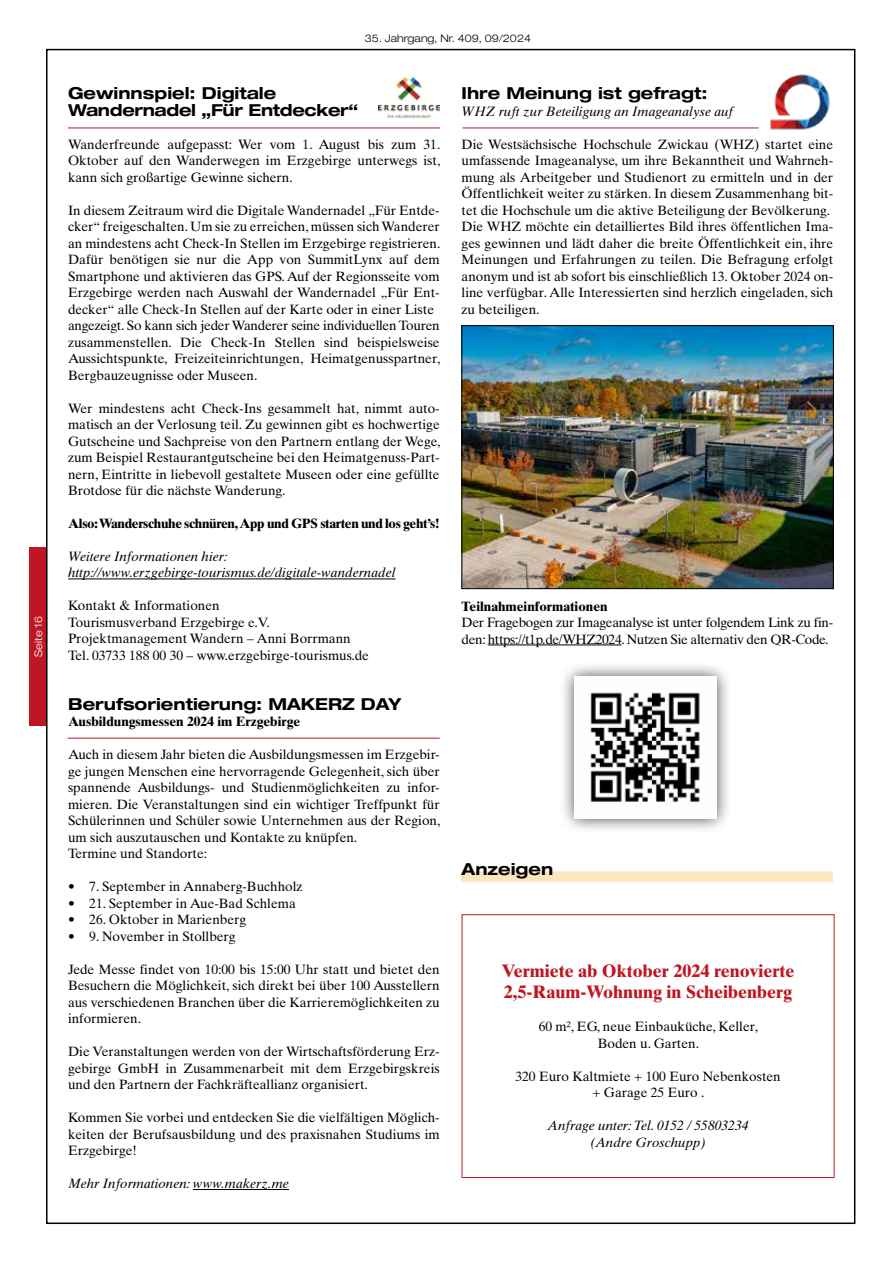
<style>
.page{position:relative;width:893px;height:1263px;background:#fff}
.page>*{position:absolute;margin:0;border:0;box-sizing:border-box;transform-origin:0 0}
.t1{font:700 18px/21px "Times Ten East A";color:#be1622}
.t2{font:700 expanded 16.5px "Helvetica Neue";color:#000}
.t3{font:700 expanded 16.5px/16.5px "Helvetica Neue";letter-spacing:-.02em;color:#000}
.t4{font:13.5px/16.5px "Times Ten";color:#000;text-align:justify}
.t5{font:italic 13.5px/16.5px "Times Ten";color:#000}
.t6{font:13.5px/16.5px "Times Ten";letter-spacing:-.025em;color:#000}
.t7{font:700 13.5px "Times Ten East A";letter-spacing:-.025em;color:#000}
.t8{font:700 13.5px "Times Ten East A";color:#000}
.t9{font:300 expanded 10.5px "Helvetica Neue";color:#000}
.t10{font:300 expanded 10.5px "Helvetica Neue";color:#fff}
</style>
<div class="page">
<div style="left:29px;top:547px;width:17px;height:179px;background:#be1622"></div>
<div style="left:461px;top:871px;width:372px;height:11px;background:#fee5be"></div>
<hr style="left:68px;top:579px;width:327px;height:1px;background:#000">
<hr style="left:193px;top:1189px;width:96px;height:1px;background:#000">
<hr style="left:68px;top:128px;width:372px;height:1px;background:#be1622">
<img style="left:378px;top:78px;width:61px;height:40px">
<hr style="left:488px;top:645px;width:133px;height:1px;background:#000">
<hr style="left:68px;top:738px;width:372px;height:1px;background:#be1622">
<div style="left:462px;top:914px;width:372px;height:264px;border:1px solid #be1622"></div>
<img style="left:464px;top:327px;width:368px;height:260px">
<div style="left:462px;top:325px;width:372px;height:264px;border:1px solid #000"></div>
<div style="left:559px;top:661px;width:173px;height:173px;background:#000;opacity:.75"></div>
<img style="left:574px;top:677px;width:142px;height:142px">
<img style="left:770px;top:74px;width:60px;height:56px">
<hr style="left:462px;top:128px;width:297px;height:1px;background:#be1622">
<p class="t10" style="left:32px;top:657px;width:42px;rotate:-90deg">Seite 16</p>
<p class="t9" style="left:365px;top:32px;width:168px">35. Jahrgang, Nr. 409, 09/2024</p>
<p class="t3" style="left:68px;top:84px;width:292px">Gewinnspiel: Digitale<br>Wandernadel „Für Entdecker“</p>
<p class="t4" style="left:68px;top:136px;width:374px">Wanderfreunde aufgepasst: Wer vom 1. August bis zum 31.<br>Oktober auf den Wanderwegen im Erzgebirge unterwegs ist, kann sich großartige Gewinne sichern.</p>
<p class="t4" style="left:68px;top:202px;width:374px;text-align:left">In diesem Zeitraum wird die Digitale Wandernadel „Für Entde&shy;cker“ freigeschalten. Um sie zu erreichen, müssen sich Wanderer an mindestens acht Check-In Stellen im Erzgebirge registrieren.<br>Dafür benötigen sie nur die App von SummitLynx auf dem Smartphone und aktivieren das GPS. Auf der Regionsseite vom Erzgebirge werden nach Auswahl der Wandernadel „Für Ent&shy;decker“ alle Check-In Stellen auf der Karte oder in einer Liste angezeigt. So kann sich jeder Wanderer seine individuellen Touren zusammenstellen. Die Check-In Stellen sind beispielsweise Aussichtspunkte, Freizeiteinrichtungen, Heimatgenusspartner, Bergbauzeugnisse oder Museen.</p>
<p class="t4" style="left:68px;top:400px;width:374px">Wer mindestens acht Check-Ins gesammelt hat, nimmt auto&shy;matisch an der Verlosung teil. Zu gewinnen gibt es hochwertige Gutscheine und Sachpreise von den Partnern entlang der Wege, zum Beispiel Restaurantgutscheine bei den Heimatgenuss-Part&shy;nern, Eintritte in liebevoll gestaltete Museen oder eine gefüllte Brotdose für die nächste Wanderung.</p>
<p class="t7" style="left:68px;top:515px;width:373px">Also: Wanderschuhe schnüren, App und GPS starten und los geht’s!</p>
<p class="t5" style="left:68px;top:548px;width:329px">Weitere Informationen hier: http://www.erzgebirge-tourismus.de/digitale-wandernadel</p>
<p class="t4" style="left:68px;top:597px;width:302px;text-align:left">Kontakt &amp; Informationen<br>Tourismusverband Erzgebirge e.V.<br>Projektmanagement Wandern – Anni Borrmann Tel. 03733 188 00 30 – www.erzgebirge-tourismus.de</p>
<p class="t2" style="left:68px;top:693px;width:335px">Berufsorientierung: MAKERZ DAY</p>
<p class="t8" style="left:68px;top:713px;width:234px">Ausbildungsmessen 2024 im Erzgebirge</p>
<p class="t4" style="left:68px;top:746px;width:374px;text-align:left">Auch in diesem Jahr bieten die Ausbildungsmessen im Erzgebir&shy;ge jungen Menschen eine hervorragende Gelegenheit, sich über spannende Ausbildungs- und Studienmöglichkeiten zu infor&shy;mieren. Die Veranstaltungen sind ein wichtiger Treffpunkt für Schülerinnen und Schüler sowie Unternehmen aus der Region, um sich auszutauschen und Kontakte zu knüpfen.<br>Termine und Standorte:</p>
<p class="t4" style="left:68px;top:878px;width:236px">• 7. September in Annaberg-Buchholz</p>
<p class="t4" style="left:68px;top:895px;width:229px">• 21. September in Aue-Bad Schlema</p>
<p class="t4" style="left:68px;top:911px;width:180px">• 26. Oktober in Marienberg</p>
<p class="t4" style="left:68px;top:928px;width:169px">• 9. November in Stollberg</p>
<p class="t4" style="left:68px;top:961px;width:373px">Jede Messe findet von 10:00 bis 15:00 Uhr statt und bietet den Besuchern die Möglichkeit, sich direkt bei über 100 Ausstellern aus verschiedenen Branchen über die Karrieremöglichkeiten zu informieren.</p>
<p class="t4" style="left:68px;top:1043px;width:373px">Die Veranstaltungen werden von der Wirtschaftsförderung Erz&shy;gebirge GmbH in Zusammenarbeit mit dem Erzgebirgskreis und den Partnern der Fachkräfteallianz organisiert.</p>
<p class="t4" style="left:68px;top:1109px;width:373px">Kommen Sie vorbei und entdecken Sie die vielfältigen Möglich&shy;keiten der Berufsausbildung und des praxisnahen Studiums im Erzgebirge!</p>
<p class="t5" style="left:68px;top:1175px;width:222px">Mehr Informationen: www.makerz.me</p>
<p class="t2" style="left:462px;top:83px;width:247px">Ihre Meinung ist gefragt:</p>
<p class="t5" style="left:462px;top:103px;width:273px">WHZ ruft zur Beteiligung an Imageanalyse auf</p>
<p class="t4" style="left:462px;top:136px;width:373px;text-align:left">Die Westsächsische Hochschule Zwickau (WHZ) startet eine umfassende Imageanalyse, um ihre Bekanntheit und Wahrneh&shy;mung als Arbeitgeber und Studienort zu ermitteln und in der Öffentlichkeit weiter zu stärken. In diesem Zusammenhang bit&shy;tet die Hochschule um die aktive Beteiligung der Bevölkerung.<br>Die WHZ möchte ein detailliertes Bild ihres öffentlichen Ima&shy;ges gewinnen und lädt daher die breite Öffentlichkeit ein, ihre Meinungen und Erfahrungen zu teilen. Die Befragung erfolgt anonym und ist ab sofort bis einschließlich 13. Oktober 2024 on&shy;line verfügbar. Alle Interessierten sind herzlich eingeladen, sich zu beteiligen.</p>
<p class="t8" style="left:462px;top:598px;width:148px">Teilnahmeinformationen</p>
<p class="t6" style="left:462px;top:614px;width:373px">Der Fragebogen zur Imageanalyse ist unter folgendem Link zu fin&shy;den: https://t1p.de/WHZ2024. Nutzen Sie alternativ den QR-Code.</p>
<p class="t2" style="left:462px;top:858px;width:93px">Anzeigen</p>
<h1 class="t1" style="left:502px;top:960px;width:294px">Vermiete ab Oktober 2024 renovierte<br>2,5-Raum-Wohnung in Scheibenberg</h1>
<p class="t4" style="left:539px;top:1018px;width:221px;text-align:center">60 m², EG, neue Einbauküche, Keller,<br>Boden u. Garten.</p>
<p class="t4" style="left:515px;top:1068px;width:267px;text-align:center">320 Euro Kaltmiete + 100 Euro Nebenkosten + Garage 25 Euro .</p>
<p class="t5" style="left:548px;top:1117px;width:202px;text-align:center">Anfrage unter: Tel. 0152 / 55803234 (Andre Groschupp)</p>
</div>
